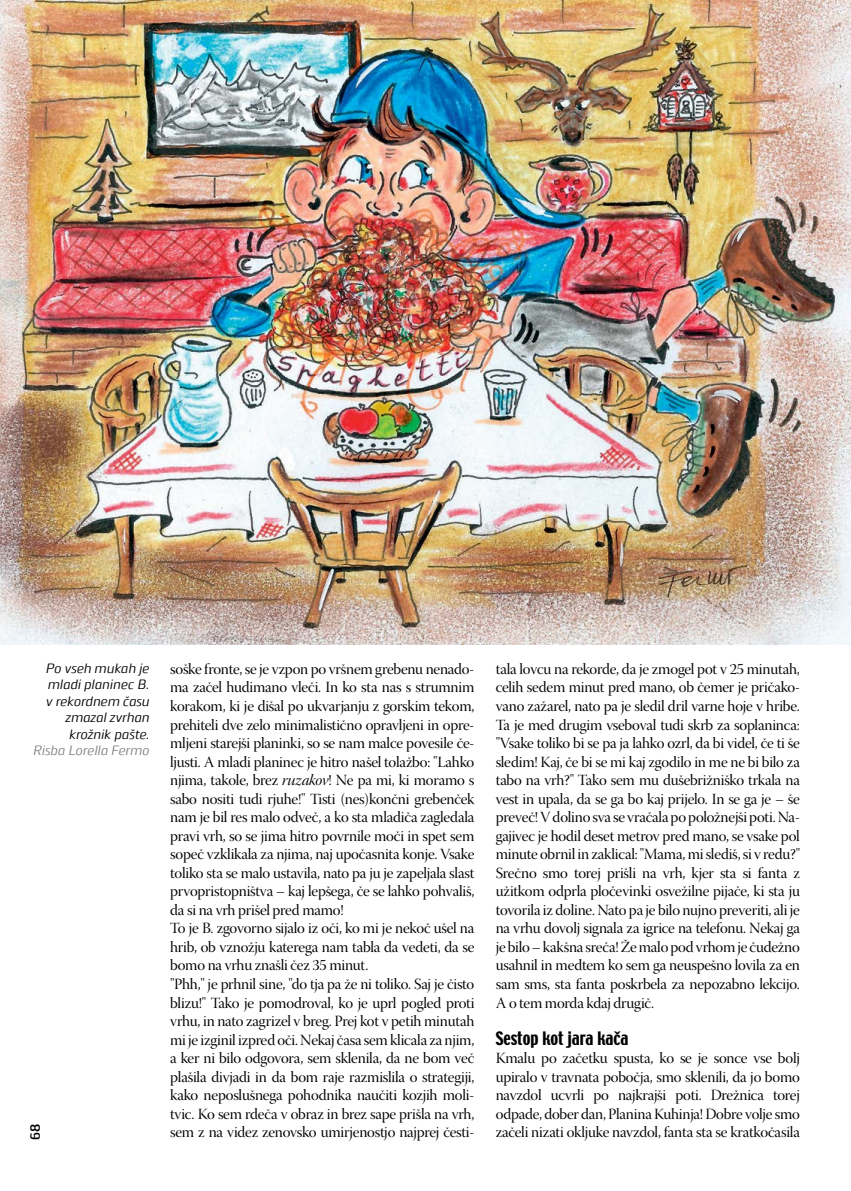
<style>
.page{position:relative;width:851px;height:1191px;background:#fff}
.page>*{position:absolute;margin:0;border:0;box-sizing:border-box;transform-origin:0 0}
.A_mednaslov{font:16.5px "Techno";color:#000}
.A_body{font:15.45px/18.6px "Warnock Pro Disp";letter-spacing:-.015em;color:#000;text-align:justify}
.A_podnapisi{font:italic 13.5px/16.5px "Juhl";letter-spacing:.01em;color:#000;text-align:right}
.A_podnapisi-2{font:italic 13.5px "Juhl";letter-spacing:.01em;color:#808285}
.t1{font:700 13.5px "Juhl";color:#000}
.s1{font-family:"Warnock Pro It Disp"}
</style>
<div class="page">
<img style="left:0;top:0;width:850px;height:644px">
<p class="A_podnapisi" style="left:46px;top:658px;width:105px">Po vseh mukah je mladi planinec B. v rekordnem času zmazal zvrhan krožnik pašte.</p>
<p class="A_podnapisi-2" style="left:33px;top:740px;width:118px">Risba Lorella Fermo</p>
<p class="t1" style="left:25px;top:1140px;width:17px;rotate:-90deg">68</p>
<p class="A_body" style="left:170px;top:661px;width:306px">soške fronte, se je vzpon po vršnem grebenu nenado&shy;ma začel hudimano vleči. In ko sta nas s strumnim korakom, ki je dišal po ukvarjanju z gorskim tekom, prehiteli dve zelo minimalistično opravljeni in opre&shy;mljeni starejši planinki, so se nam malce povesile če&shy;ljusti. A mladi planinec je hitro našel tolažbo: "Lahko njima, takole, brez <span class="s1">ruzakov</span>! Ne pa mi, ki moramo s sabo nositi tudi rjuhe!" Tisti (nes)končni grebenček nam je bil res malo odveč, a ko sta mladiča zagledala pravi vrh, so se jima hitro povrnile moči in spet sem sopeč vzklikala za njima, naj upočasnita konje. Vsake toliko sta se malo ustavila, nato pa ju je zapeljala slast prvopristopništva – kaj lepšega, če se lahko pohvališ, da si na vrh prišel pred mamo!</p>
<p class="A_body" style="left:170px;top:921px;width:306px">To je B. zgovorno sijalo iz oči, ko mi je nekoč ušel na hrib, ob vznožju katerega nam tabla da vedeti, da se bomo na vrhu znašli čez 35 minut.</p>
<p class="A_body" style="left:170px;top:976px;width:306px">"Phh," je prhnil sine, "do tja pa že ni toliko. Saj je čisto blizu!" Tako je pomodroval, ko je uprl pogled proti vrhu, in nato zagrizel v breg. Prej kot v petih minutah mi je izginil izpred oči. Nekaj časa sem klicala za njim, a ker ni bilo odgovora, sem sklenila, da ne bom več plašila divjadi in da bom raje razmislila o strategiji, kako neposlušnega pohodnika naučiti kozjih moli&shy;tvic. Ko sem rdeča v obraz in brez sape prišla na vrh, sem z na videz zenovsko umirjenostjo najprej česti-</p>
<p class="A_body" style="left:495px;top:661px;width:306px">tala lovcu na rekorde, da je zmogel pot v 25 minutah, celih sedem minut pred mano, ob čemer je pričako&shy;vano zažarel, nato pa je sledil dril varne hoje v hribe.<br>Ta je med drugim vseboval tudi skrb za soplaninca: "Vsake toliko bi se pa ja lahko ozrl, da bi videl, če ti še sledim! Kaj, če bi se mi kaj zgodilo in me ne bi bilo za tabo na vrh?" Tako sem mu dušebrižniško trkala na vest in upala, da se ga bo kaj prijelo. In se ga je – še preveč! V dolino sva se vračala po položnejši poti. Na&shy;gajivec je hodil deset metrov pred mano, se vsake pol minute obrnil in zaklical: "Mama, mi slediš, si v redu?"</p>
<p class="A_body" style="left:495px;top:865px;width:306px">Srečno smo torej prišli na vrh, kjer sta si fanta z užitkom odprla pločevinki osvežilne pijače, ki sta ju tovorila iz doline. Nato pa je bilo nujno preveriti, ali je na vrhu dovolj signala za igrice na telefonu. Nekaj ga je bilo – kakšna sreča! Že malo pod vrhom je čudežno usahnil in medtem ko sem ga neuspešno lovila za en sam sms, sta fanta poskrbela za nepozabno lekcijo.<br>A o tem morda kdaj drugič.</p>
<p class="A_mednaslov" style="left:495px;top:1026px;width:134px">Sestop kot jara kača</p>
<p class="A_body" style="left:495px;top:1050px;width:306px">Kmalu po začetku spusta, ko se je sonce vse bolj upiralo v travnata pobočja, smo sklenili, da jo bomo navzdol ucvrli po najkrajši poti. Drežnica torej odpade, dober dan, Planina Kuhinja! Dobre volje smo začeli nizati okljuke navzdol, fanta sta se kratkočasila</p>
</div>
